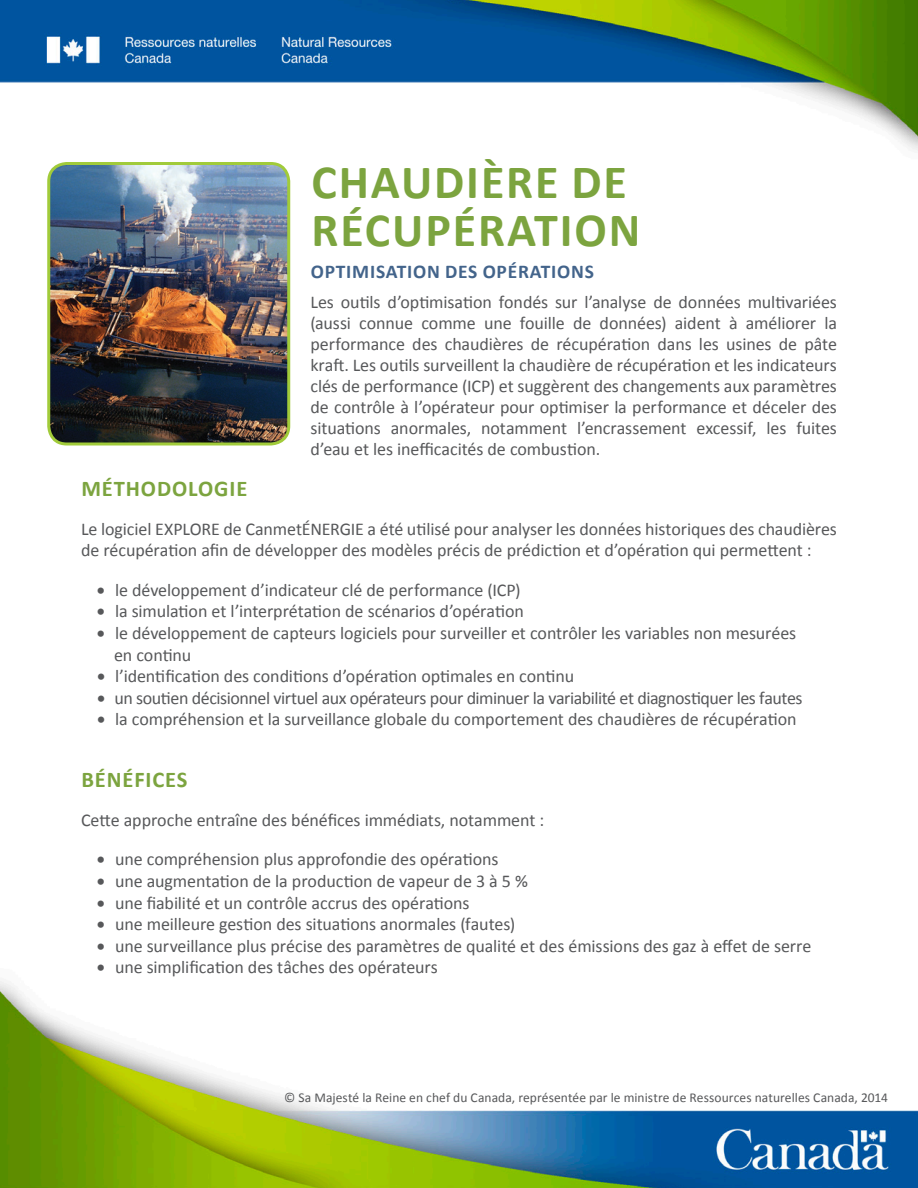
<style>
.page{position:relative;width:918px;height:1188px;background:#fff}
.page>*{position:absolute;margin:0;border:0;box-sizing:border-box;transform-origin:0 0}
.t1{font:700 48px/48px "Calibri";letter-spacing:.04em;color:#7ca43f}
.t2{font:700 22.5px "Calibri";letter-spacing:.04em;color:#7ca43f}
.t3{font:700 19.5px "Calibri";letter-spacing:.04em;color:#43648b}
.t4{font:18px/21px "Calibri";letter-spacing:-.005em;color:#57585a}
.t5{font:18px "Calibri";letter-spacing:-.025em;color:#57585a}
.t6{font:13.5px "Calibri";letter-spacing:.005em;color:#57585a}
.s1{font-family:"Lucida Sans Unicode"}
</style>
<div class="page">
<img style="left:0;top:0;width:918px;height:1188px">
<img style="left:49px;top:164px;width:240px;height:280px">
<div style="left:47px;top:162px;width:243px;height:284px;border:3px solid #a1cb3a;border-radius:18px"></div>
<h1 class="t1" style="left:311px;top:158px;width:331px">CHAUDIÈRE DE<br>RÉCUPÉRATION</h1>
<h2 class="t3" style="left:311px;top:259px;width:285px">OPTIMISATION DES OPÉRATIONS</h2>
<p class="t4" style="left:310px;top:292px;width:528px;text-align:justify">Les outils d’optimisation fondés sur l’analyse de données multivariées (aussi connue comme une fouille de données) aident à améliorer la performance des chaudières de récupération dans les usines de pâte kraft. Les outils surveillent la chaudière de récupération et les indicateurs clés de performance (ICP) et suggèrent des changements aux paramètres de contrôle à l’opérateur pour optimiser la performance et déceler des situations anormales, notamment l’encrassement excessif, les fuites d’eau et les inefficacités de combustion.</p>
<h3 class="t2" style="left:81px;top:474px;width:167px">MÉTHODOLOGIE</h3>
<p class="t4" style="left:81px;top:519px;width:758px">Le logiciel EXPLORE de CanmetÉNERGIE a été utilisé pour analyser les données historiques des chaudières de récupération afin de développer des modèles précis de prédiction et d’opération qui permettent :</p>
<p class="t4" style="left:96px;top:579px;width:426px"><span class="s1">∙</span> le développement d’indicateur clé de performance (ICP)</p>
<p class="t4" style="left:96px;top:601px;width:429px"><span class="s1">∙</span> la simulation et l’interprétation de scénarios d’opération</p>
<p class="t4" style="left:114px;top:622px;width:684px;line-height:21.6px;text-indent:-18px"><span class="s1">∙</span> le développement de capteurs logiciels pour surveiller et contrôler les variables non mesurées en continu</p>
<p class="t4" style="left:96px;top:666px;width:480px"><span class="s1">∙</span> l’identification des conditions d’opération optimales en continu</p>
<p class="t5" style="left:96px;top:686px;width:708px"><span class="s1">∙</span> un soutien décisionnel virtuel aux opérateurs pour diminuer la variabilité et diagnostiquer les fautes</p>
<p class="t4" style="left:96px;top:709px;width:702px"><span class="s1">∙</span> la compréhension et la surveillance globale du comportement des chaudières de récupération</p>
<h3 class="t2" style="left:81px;top:765px;width:108px">BÉNÉFICES</h3>
<p class="t4" style="left:81px;top:809px;width:465px">Cette approche entraîne des bénéfices immédiats, notamment :</p>
<p class="t4" style="left:96px;top:849px;width:404px"><span class="s1">∙</span> une compréhension plus approfondie des opérations</p>
<p class="t4" style="left:96px;top:871px;width:433px"><span class="s1">∙</span> une augmentation de la production de vapeur de 3 à 5 %</p>
<p class="t4" style="left:96px;top:892px;width:375px"><span class="s1">∙</span> une fiabilité et un contrôle accrus des opérations</p>
<p class="t4" style="left:96px;top:914px;width:421px"><span class="s1">∙</span> une meilleure gestion des situations anormales (fautes)</p>
<p class="t4" style="left:96px;top:935px;width:717px"><span class="s1">∙</span> une surveillance plus précise des paramètres de qualité et des émissions des gaz à effet de serre</p>
<p class="t4" style="left:96px;top:957px;width:344px"><span class="s1">∙</span> une simplification des tâches des opérateurs</p>
<p class="t6" style="left:284px;top:1089px;width:605px">© Sa Majesté la Reine en chef du Canada, représentée par le ministre de Ressources naturelles Canada, 2014</p>
</div>
